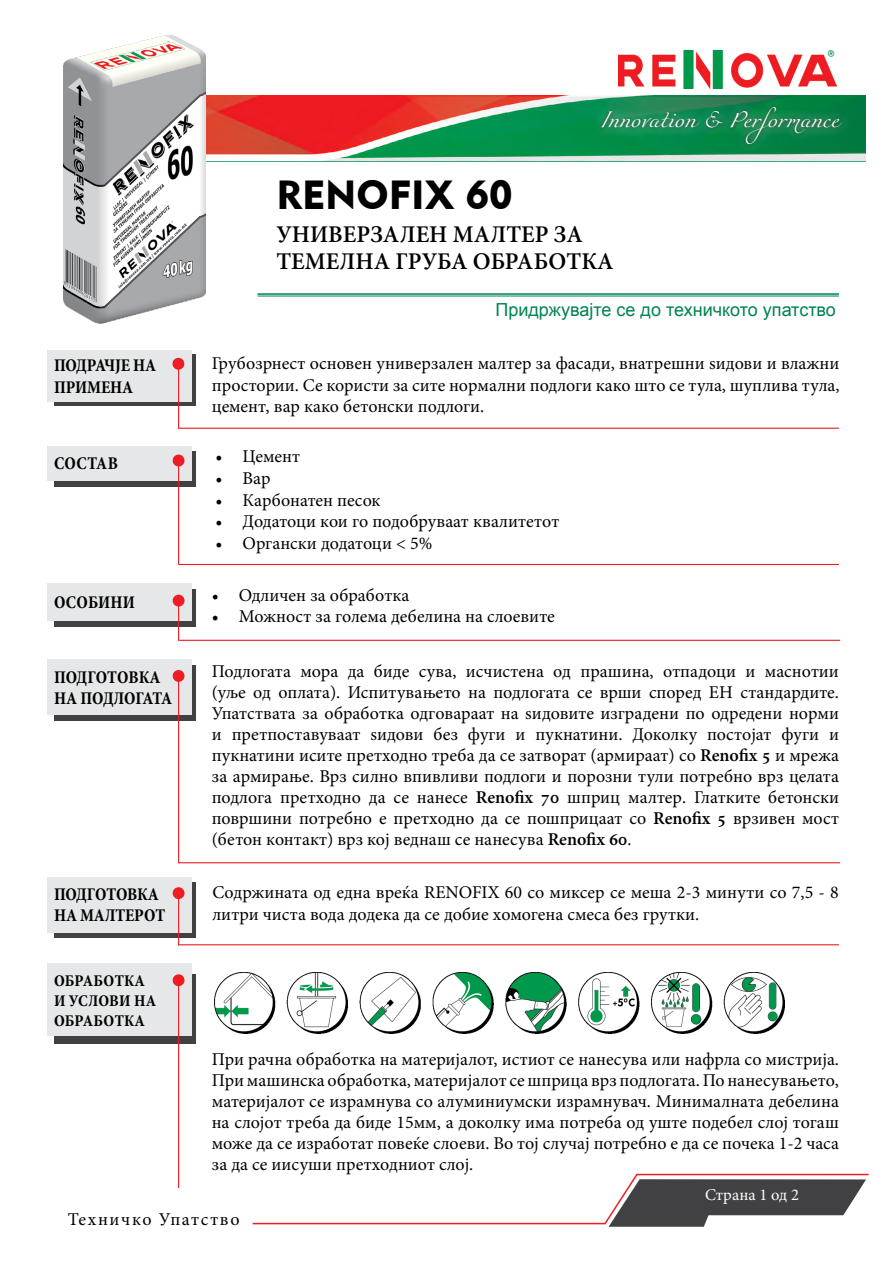
<style>
.page{position:relative;width:893px;height:1263px;background:#fff}
.page>*{position:absolute;margin:0;border:0;box-sizing:border-box;transform-origin:0 0}
.t1{font:40.5px "Geometric 415 BT Black A";color:#000}
.t2{font:600 24px/27px "Minion Pro";color:#000}
.t3{font:18px/21px "Minion Pro";color:#000;text-align:justify}
.t4{font:700 condensed 18px/21px "Minion Pro";letter-spacing:-.01em;color:#000}
.t5{font:18px "Arial";color:#008450}
.t6{font:18px "Miama Nueva";color:#fff}
.t7{font:18px "Minion Pro";letter-spacing:.09em;color:#000}
.t8{font:700 condensed 18px "Minion Pro";letter-spacing:.01em;color:#000}
.t9{font:700 condensed 16.5px/19.8px "Minion Pro";letter-spacing:.01em;color:#000}
.t10{font:16.5px "Minion Pro";color:#fff}
.s1{font-weight:600}
</style>
<div class="page">
<img style="left:206px;top:95px;width:659px;height:66px">
<hr style="left:636px;top:1174px;width:233px;height:1px;background:#ed1d24">
<svg style="left:603px;top:1173px;width:263px;height:54px"></svg>
<img style="left:618px;top:51px;width:219px;height:37px">
<div style="left:591px;top:97px;width:260px;height:58px;background:#fff;opacity:.9"></div>
<img style="left:64px;top:35px;width:142px;height:289px">
<hr style="left:257px;top:293px;width:582px;height:2px;background:#008450">
<hr style="left:257px;top:296px;width:582px;height:1px;background:#008450">
<img style="left:214px;top:973px;width:571px;height:61px">
<div style="left:54px;top:451px;width:142px;height:35px;background:linear-gradient(to right,#414042,#414042)"></div>
<div style="left:47px;top:446px;width:144px;height:34px;background:#e6e7e8"></div>
<svg style="left:172px;top:454px;width:13px;height:13px"></svg>
<hr style="left:178px;top:460px;width:1px;height:104px;background:#ed1d24">
<hr style="left:178px;top:428px;width:661px;height:1px;background:#ed1d24">
<hr style="left:178px;top:564px;width:661px;height:1px;background:#ed1d24">
<div style="left:54px;top:882px;width:142px;height:56px;background:#414042"></div>
<div style="left:47px;top:877px;width:144px;height:56px;background:#e6e7e8"></div>
<svg style="left:172px;top:887px;width:13px;height:13px"></svg>
<hr style="left:178px;top:892px;width:1px;height:53px;background:#ed1d24">
<hr style="left:178px;top:944px;width:661px;height:1px;background:#ed1d24">
<div style="left:54px;top:665px;width:142px;height:56px;background:#414042"></div>
<div style="left:47px;top:659px;width:144px;height:56px;background:#e6e7e8"></div>
<svg style="left:172px;top:670px;width:13px;height:13px"></svg>
<hr style="left:178px;top:677px;width:1px;height:186px;background:#ed1d24">
<hr style="left:179px;top:862px;width:661px;height:1px;background:#ed1d24">
<div style="left:54px;top:589px;width:142px;height:37px;background:linear-gradient(to right,#414042,#414042)"></div>
<div style="left:47px;top:583px;width:144px;height:37px;background:#e6e7e8"></div>
<svg style="left:172px;top:594px;width:13px;height:13px"></svg>
<hr style="left:178px;top:602px;width:1px;height:39px;background:#ed1d24">
<hr style="left:179px;top:640px;width:661px;height:1px;background:#ed1d24">
<div style="left:54px;top:974px;width:142px;height:70px;background:#414042"></div>
<div style="left:47px;top:963px;width:144px;height:73px;background:#e6e7e8"></div>
<svg style="left:172px;top:974px;width:13px;height:13px"></svg>
<hr style="left:178px;top:981px;width:1px;height:207px;background:#ed1d24">
<hr style="left:253px;top:1223px;width:352px;height:1px;background:#ed1d24">
<div style="left:54px;top:354px;width:142px;height:52px;background:#414042"></div>
<div style="left:47px;top:350px;width:144px;height:52px;background:#e6e7e8"></div>
<svg style="left:172px;top:357px;width:13px;height:14px"></svg>
<hr style="left:178px;top:364px;width:1px;height:65px;background:#ed1d24">
<h1 class="t1" style="left:276px;top:170px;width:238px">RENOFIX 60</h1>
<p class="t6" style="left:601px;top:110px;width:240px">Innovation &amp; Performance</p>
<p class="t4" style="left:54px;top:354px;width:104px;line-height:21.6px">ПОДРАЧЈЕ НА<br>ПРИМЕНА</p>
<p class="t4" style="left:54px;top:453px;width:65px">СОСТАВ</p>
<p class="t8" style="left:54px;top:589px;width:82px">ОСОБИНИ</p>
<p class="t4" style="left:54px;top:667px;width:120px">ПОДГОТОВКА<br>НА ПОДЛОГАТА</p>
<p class="t4" style="left:54px;top:884px;width:113px">ПОДГОТОВКА<br>НА МАЛТЕРОТ</p>
<p class="t9" style="left:54px;top:971px;width:104px">ОБРАБОТКА<br>И УСЛОВИ НА<br>ОБРАБОТКА</p>
<h2 class="t2" style="left:276px;top:221px;width:339px">УНИВЕРЗАЛЕН МАЛТЕР ЗА<br>ТЕМЕЛНА ГРУБА ОБРАБОТКА</h2>
<p class="t5" style="left:495px;top:298px;width:342px">Придржувајте се до техничкото упатство</p>
<p class="t3" style="left:212px;top:353px;width:629px;line-height:21.6px">Грубозрнест основен универзален малтер за фасади, внатрешни ѕидови и влажни простории. Се користи за сите нормални подлоги како што се тула, шуплива тула, цемент, вар како бетонски подлоги.</p>
<p class="t3" style="left:216px;top:446px;width:86px">• Цемент</p>
<p class="t3" style="left:216px;top:468px;width:56px">• Вар</p>
<p class="t3" style="left:216px;top:489px;width:167px">• Карбонатен песок</p>
<p class="t3" style="left:216px;top:511px;width:345px">• Додатоци кои го подобруваат квалитетот</p>
<p class="t3" style="left:216px;top:533px;width:218px">• Органски додатоци &lt; 5%</p>
<p class="t3" style="left:212px;top:585px;width:199px">• Одличен за обработка</p>
<p class="t3" style="left:212px;top:606px;width:345px">• Можност за голема дебелина на слоевите</p>
<p class="t3" style="left:212px;top:661px;width:629px">Подлогата мора да биде сува, исчистена од прашина, отпадоци и маснотии (уље од оплата). Испитувањето на подлогата се врши според ЕН стандардите.<br>Упатствата за обработка одговараат на ѕидовите изградени по одредени норми и претпоставуваат ѕидови без фуги и пукнатини. Доколку постојат фуги и пукнатини исите претходно треба да се затворат (армираат) со <span class="s1">Renofix 5</span> и мрежа за армирање. Врз силно впивливи подлоги и порозни тули потребно врз целата подлога претходно да се нанесе <span class="s1">Renofix 70</span> шприц малтер. Глатките бетонски површини потребно е претходно да се пошприцаат со <span class="s1">Renofix 5</span> врзивен мост (бетон контакт) врз кој веднаш се нанесува <span class="s1">Renofix 60</span>.</p>
<p class="t3" style="left:212px;top:881px;width:628px;line-height:21.6px">Содржината од eдна вреќа RENOFIX 60 со миксер се меша 2-3 минути со 7,5 - 8 литри чиста вода додека да се добие хомогена смеса без грутки.</p>
<p class="t3" style="left:212px;top:1048px;width:629px">При рачна обработка на материјалот, истиот се нанесува или нафрла со мистрија.<br>При машинска обработка, материјалот се шприца врз подлогата. По нанесувањето, материјалот се израмнува со алуминиумски израмнувач. Минималната дебелина на слојот треба да биде 15мм, а доколку има потреба од уште подебел слој тогаш може да се изработат повеќе слоеви. Во тој случај потребно е да се почека 1-2 часа за да се иисуши претходниот слој.</p>
<p class="t10" style="left:705px;top:1184px;width:96px">Страна 1 од 2</p>
<p class="t7" style="left:68px;top:1207px;width:174px">Техничко Упатство</p>
</div>
